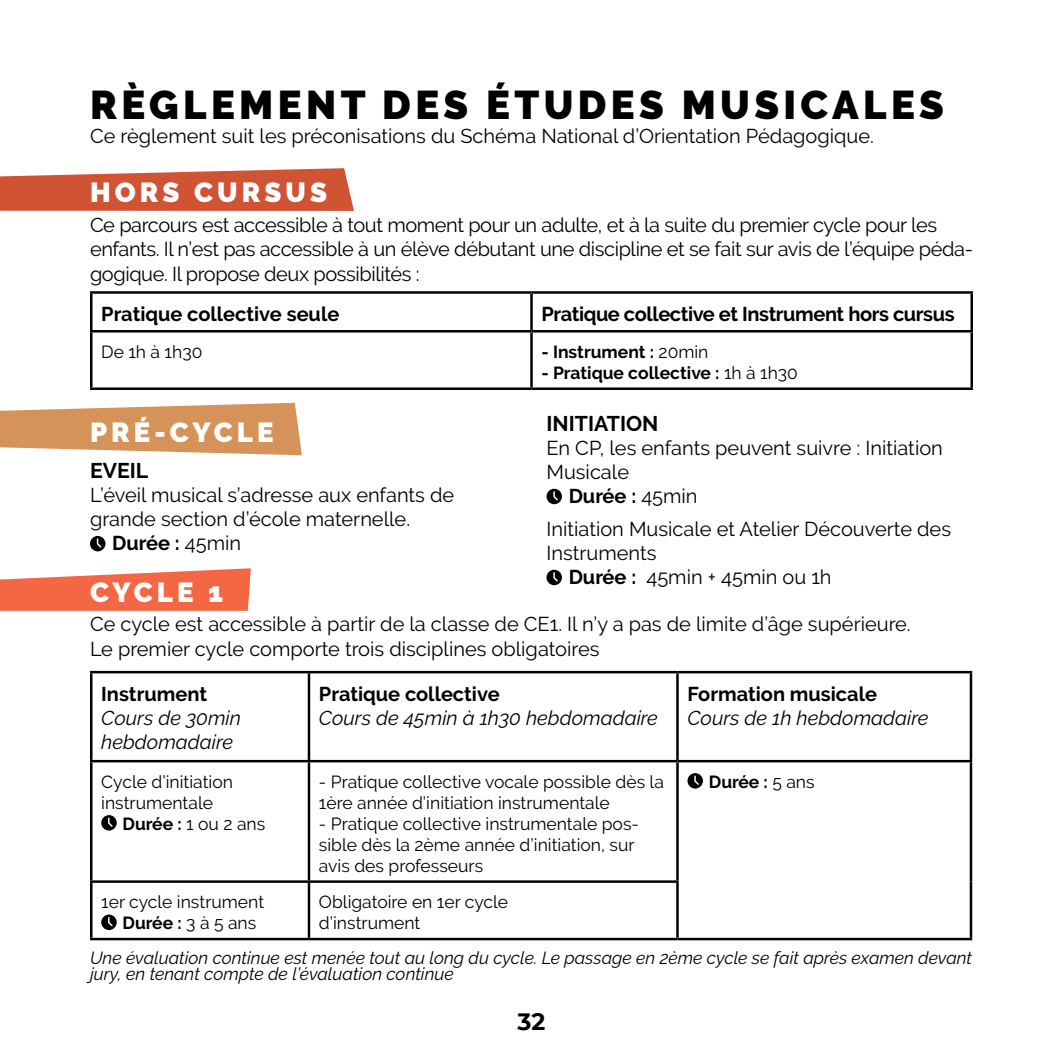
<style>
.page{position:relative;width:1063px;height:1063px;background:#fff}
.page>*{position:absolute;margin:0;border:0;box-sizing:border-box;transform-origin:0 0}
.t1{font:900 40px "Raleway";letter-spacing:.11em;color:#000}
.t2{font:900 27.5px "Raleway";letter-spacing:.15em;color:#fff}
.t3{font:700 23.5px "Montserrat";color:#000}
.t4{font:700 21.25px "Raleway";color:#000}
.t5{font:20px/25.5px "Raleway";color:#000}
.t6{font:20px/24.8px "Raleway";letter-spacing:-.02em;color:#000}
.t7{font:700 20px "Raleway";color:#000}
.t8{font:italic 20px/24px "Raleway";color:#000}
.t9{font:700 20px "Raleway";letter-spacing:-.02em;color:#000}
.t10{font:17.5px/21px "Raleway";color:#000}
.t11{font:italic 17.5px/16px "Raleway";color:#000}
.t12{font:700 17.5px "Raleway";color:#000}
.s1{font-weight:400}
.s2{font-weight:700}
</style>
<div class="page">
<svg style="left:0;top:568px;width:251px;height:43px;background:#f57d5f"></svg>
<hr style="left:90px;top:671px;width:219px;height:2px;background:#000">
<hr style="left:90px;top:673px;width:3px;height:87px;background:#000">
<hr style="left:309px;top:671px;width:368px;height:2px;background:#000">
<hr style="left:308px;top:673px;width:2px;height:87px;background:#000">
<hr style="left:677px;top:671px;width:295px;height:2px;background:#000">
<hr style="left:676px;top:673px;width:3px;height:87px;background:#000">
<hr style="left:970px;top:673px;width:2px;height:87px;background:#000">
<hr style="left:90px;top:760px;width:219px;height:2px;background:#000">
<hr style="left:90px;top:762px;width:3px;height:118px;background:#000">
<hr style="left:309px;top:760px;width:368px;height:2px;background:#000">
<hr style="left:308px;top:762px;width:2px;height:118px;background:#000">
<hr style="left:677px;top:760px;width:295px;height:2px;background:#000">
<hr style="left:676px;top:762px;width:3px;height:118px;background:#000">
<hr style="left:970px;top:762px;width:2px;height:120px;background:#000">
<hr style="left:90px;top:880px;width:219px;height:3px;background:#000">
<hr style="left:90px;top:883px;width:3px;height:55px;background:#000">
<hr style="left:309px;top:880px;width:370px;height:3px;background:#000">
<hr style="left:308px;top:883px;width:2px;height:55px;background:#000">
<hr style="left:676px;top:883px;width:3px;height:55px;background:#000">
<hr style="left:970px;top:882px;width:2px;height:56px;background:#000">
<hr style="left:90px;top:938px;width:219px;height:2px;background:#000">
<hr style="left:309px;top:938px;width:368px;height:2px;background:#000">
<hr style="left:677px;top:938px;width:295px;height:2px;background:#000">
<svg style="left:101px;top:815px;width:16px;height:16px"></svg>
<svg style="left:687px;top:773px;width:16px;height:16px"></svg>
<svg style="left:101px;top:915px;width:16px;height:15px"></svg>
<svg style="left:0;top:403px;width:302px;height:52px;background:#dca372"></svg>
<svg style="left:90px;top:536px;width:15px;height:15px"></svg>
<svg style="left:546px;top:489px;width:16px;height:15px"></svg>
<svg style="left:546px;top:570px;width:16px;height:15px"></svg>
<svg style="left:0;top:168px;width:354px;height:43px;background:#d5664a"></svg>
<hr style="left:90px;top:291px;width:441px;height:3px;background:#000">
<hr style="left:90px;top:294px;width:3px;height:36px;background:#000">
<hr style="left:531px;top:291px;width:442px;height:3px;background:#000">
<hr style="left:530px;top:294px;width:3px;height:36px;background:#000">
<hr style="left:970px;top:294px;width:3px;height:36px;background:#000">
<hr style="left:90px;top:330px;width:441px;height:3px;background:#000">
<hr style="left:90px;top:333px;width:3px;height:54px;background:#000">
<hr style="left:531px;top:330px;width:442px;height:3px;background:#000">
<hr style="left:530px;top:333px;width:3px;height:54px;background:#000">
<hr style="left:970px;top:333px;width:3px;height:54px;background:#000">
<hr style="left:90px;top:387px;width:441px;height:3px;background:#000">
<hr style="left:531px;top:387px;width:442px;height:3px;background:#000">
<h1 class="t1" style="left:90px;top:82px;width:855px">RÈGLEMENT DES ÉTUDES MUSICALES</h1>
<p class="t5" style="left:90px;top:123px;width:786px">Ce règlement suit les préconisations du Schéma National d’Orientation Pédagogique.</p>
<h2 class="t2" style="left:90px;top:177px;width:238px">HORS CURSUS</h2>
<p class="t6" style="left:90px;top:212px;width:885px">Ce parcours est accessible à tout moment pour un adulte, et à la suite du premier cycle pour les enfants. Il n’est pas accessible à un élève débutant une discipline et se fait sur avis de l’équipe péda&shy;gogique. Il propose deux possibilités :</p>
<p class="t7" style="left:101px;top:303px;width:240px">Pratique collective seule</p>
<p class="t9" style="left:541px;top:303px;width:415px">Pratique collective et instrument hors cursus</p>
<p class="t10" style="left:101px;top:341px;width:103px">De 1h à 1h30</p>
<p class="t12" style="left:541px;top:342px;width:168px">- instrument : <span class="s1">20min</span></p>
<p class="t12" style="left:541px;top:363px;width:258px">- Pratique collective : <span class="s1">1h à 1h30</span></p>
<p class="t4" style="left:546px;top:412px;width:113px">initiAtion</p>
<p class="t5" style="left:546px;top:435px;width:398px">En CP, les enfants peuvent suivre : Initiation</p>
<p class="t5" style="left:546px;top:460px;width:84px">Musicale</p>
<p class="t7" style="left:569px;top:485px;width:130px">Durée : <span class="s1">45min</span></p>
<p class="t5" style="left:546px;top:517px;width:406px">Initiation Musicale et Atelier Découverte des</p>
<p class="t5" style="left:546px;top:541px;width:112px">Instruments</p>
<p class="t5" style="left:569px;top:565px;width:264px"><span class="s2">Durée :</span> 45min + 45min ou 1h</p>
<h2 class="t2" style="left:90px;top:417px;width:185px">PRÉ-CYCLE</h2>
<p class="t4" style="left:90px;top:459px;width:60px">eveil</p>
<p class="t5" style="left:90px;top:483px;width:366px">L’éveil musical s’adresse aux enfants de</p>
<p class="t5" style="left:90px;top:507px;width:322px">grande section d’école maternelle.</p>
<p class="t7" style="left:112px;top:532px;width:130px">Durée : <span class="s1">45min</span></p>
<h2 class="t2" style="left:90px;top:577px;width:135px">CYCLE 1</h2>
<p class="t5" style="left:90px;top:611px;width:822px">Ce cycle est accessible à partir de la classe de CE1. Il n’y a pas de limite d’âge supérieure.<br>Le premier cycle comporte trois disciplines obligatoires</p>
<p class="t7" style="left:101px;top:683px;width:107px">instrument</p>
<p class="t8" style="left:101px;top:706px;width:141px">Cours de 30min hebdomadaire</p>
<p class="t7" style="left:319px;top:683px;width:182px">Pratique collective</p>
<p class="t8" style="left:319px;top:706px;width:340px">Cours de 45min à 1h30 hebdomadaire</p>
<p class="t7" style="left:687px;top:683px;width:191px">formation musicale</p>
<p class="t8" style="left:687px;top:706px;width:242px">Cours de 1h hebdomadaire</p>
<p class="t10" style="left:101px;top:771px;width:133px">Cycle d’initiation instrumentale</p>
<p class="t10" style="left:123px;top:813px;width:144px"><span class="s2">Durée :</span> 1 ou 2 ans</p>
<p class="t10" style="left:319px;top:771px;width:346px">- Pratique collective vocale possible dès la<br>1ère année d’initiation instrumentale</p>
<p class="t10" style="left:319px;top:813px;width:322px">- Pratique collective instrumentale pos&shy;sible dès la 2ème année d’initiation, sur avis des professeurs</p>
<p class="t12" style="left:709px;top:772px;width:107px">Durée : <span class="s1">5 ans</span></p>
<p class="t10" style="left:123px;top:891px;width:143px;text-indent:-21px">1er cycle instrument<br><span class="s2">Durée :</span> 3 à 5 ans</p>
<p class="t10" style="left:319px;top:891px;width:191px">Obligatoire en 1er cycle d’instrument</p>
<p class="t11" style="left:90px;top:950px;width:884px">Une évaluation continue est menée tout au long du cycle. Le passage en 2ème cycle se fait après examen devant jury, en tenant compte de l’évaluation continue</p>
<p class="t3" style="left:518px;top:1009px;width:29px">32</p>
</div>
